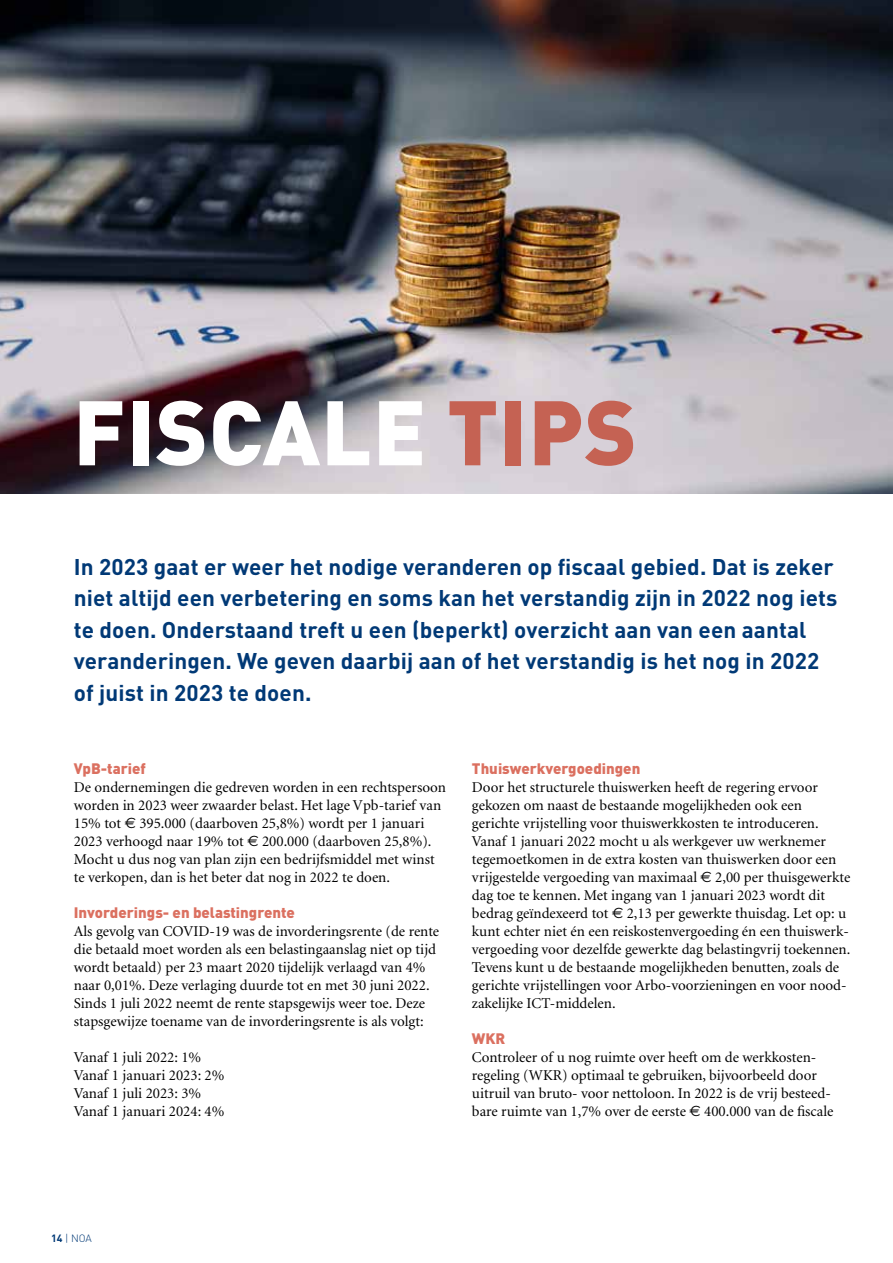
<style>
.page{position:relative;width:893px;height:1263px;background:#fff}
.page>*{position:absolute;margin:0;border:0;box-sizing:border-box;transform-origin:0 0}
.t1{font:900 90px "DIN Pro";letter-spacing:.01em;color:#fff}
.t2{font:700 22.5px/31.5px "DIN Pro";letter-spacing:.005em;color:#003976}
.t3{font:15px/18px "Minion";color:#000}
.t4{font:900 15px "DIN Pro";color:#db7060}
.t5{font:300 10.5px "DIN Pro";color:#003976}
.s1{color:#c56253}
.s2{font-family:"Euro Sans"}
.s3{font-weight:700}
</style>
<div class="page">
<img style="left:0;top:0;width:893px;height:493px">
<h1 class="t1" style="left:73px;top:372px;width:565px">FISCALE <span class="s1">TIPS</span></h1>
<p class="t2" style="left:74px;top:550px;width:765px">In 2023 gaat er weer het nodige veranderen op fiscaal gebied. Dat is zeker niet altijd een verbetering en soms kan het verstandig zijn in 2022 nog iets te doen. Onderstaand treft u een (beperkt) overzicht aan van een aantal veranderingen. We geven daarbij aan of het verstandig is het nog in 2022 of juist in 2023 te doen.</p>
<p class="t4" style="left:74px;top:758px;width:74px">VpB-tarief</p>
<p class="t3" style="left:74px;top:779px;width:374px">De ondernemingen die gedreven worden in een rechtspersoon worden in 2023 weer zwaarder belast. Het lage Vpb-tarief van 15% tot <span class="s2">€</span> 395.000 (daarboven 25,8%) wordt per 1 januari 2023 verhoogd naar 19% tot <span class="s2">€</span> 200.000 (daarboven 25,8%).<br>Mocht u dus nog van plan zijn een bedrijfsmiddel met winst te verkopen, dan is het beter dat nog in 2022 te doen.</p>
<p class="t4" style="left:74px;top:902px;width:223px">Invorderings- en belastingrente</p>
<p class="t3" style="left:74px;top:923px;width:367px">Als gevolg van COVID-19 was de invorderingsrente (de rente die betaald moet worden als een belastingaanslag niet op tijd wordt betaald) per 23 maart 2020 tijdelijk verlaagd van 4% naar 0,01%. Deze verlaging duurde tot en met 30 juni 2022.<br>Sinds 1 juli 2022 neemt de rente stapsgewijs weer toe. Deze stapsgewijze toename van de invorderingsrente is als volgt:</p>
<p class="t3" style="left:74px;top:1049px;width:152px">Vanaf 1 juli 2022: 1%<br>Vanaf 1 januari 2023: 2%<br>Vanaf 1 juli 2023: 3%<br>Vanaf 1 januari 2024: 4%</p>
<p class="t4" style="left:472px;top:758px;width:170px">Thuiswerkvergoedingen</p>
<p class="t3" style="left:472px;top:779px;width:380px">Door het structurele thuiswerken heeft de regering ervoor gekozen om naast de bestaande mogelijkheden ook een gerichte vrijstelling voor thuiswerkkosten te introduceren.<br>Vanaf 1 januari 2022 mocht u als werkgever uw werknemer tegemoetkomen in de extra kosten van thuiswerken door een vrijgestelde vergoeding van maximaal <span class="s2">€</span> 2,00 per thuisgewerkte dag toe te kennen. Met ingang van 1 januari 2023 wordt dit bedrag geïndexeerd tot <span class="s2">€</span> 2,13 per gewerkte thuisdag. Let op: u kunt echter niet én een reiskostenvergoeding én een thuiswerk&shy;vergoeding voor dezelfde gewerkte dag belastingvrij toekennen.<br>Tevens kunt u de bestaande mogelijkheden benutten, zoals de gerichte vrijstellingen voor Arbo-voorzieningen en voor nood&shy;zakelijke ICT-middelen.</p>
<p class="t4" style="left:472px;top:1028px;width:35px">WKR</p>
<p class="t3" style="left:472px;top:1049px;width:363px">Controleer of u nog ruimte over heeft om de werkkosten&shy;regeling (WKR) optimaal te gebruiken, bijvoorbeeld door uitruil van bruto- voor nettoloon. In 2022 is de vrij besteed&shy;bare ruimte van 1,7% over de eerste <span class="s2">€</span> 400.000 van de fiscale</p>
<p class="t5" style="left:51px;top:1231px;width:42px"><span class="s3">14</span> | NOA</p>
</div>
